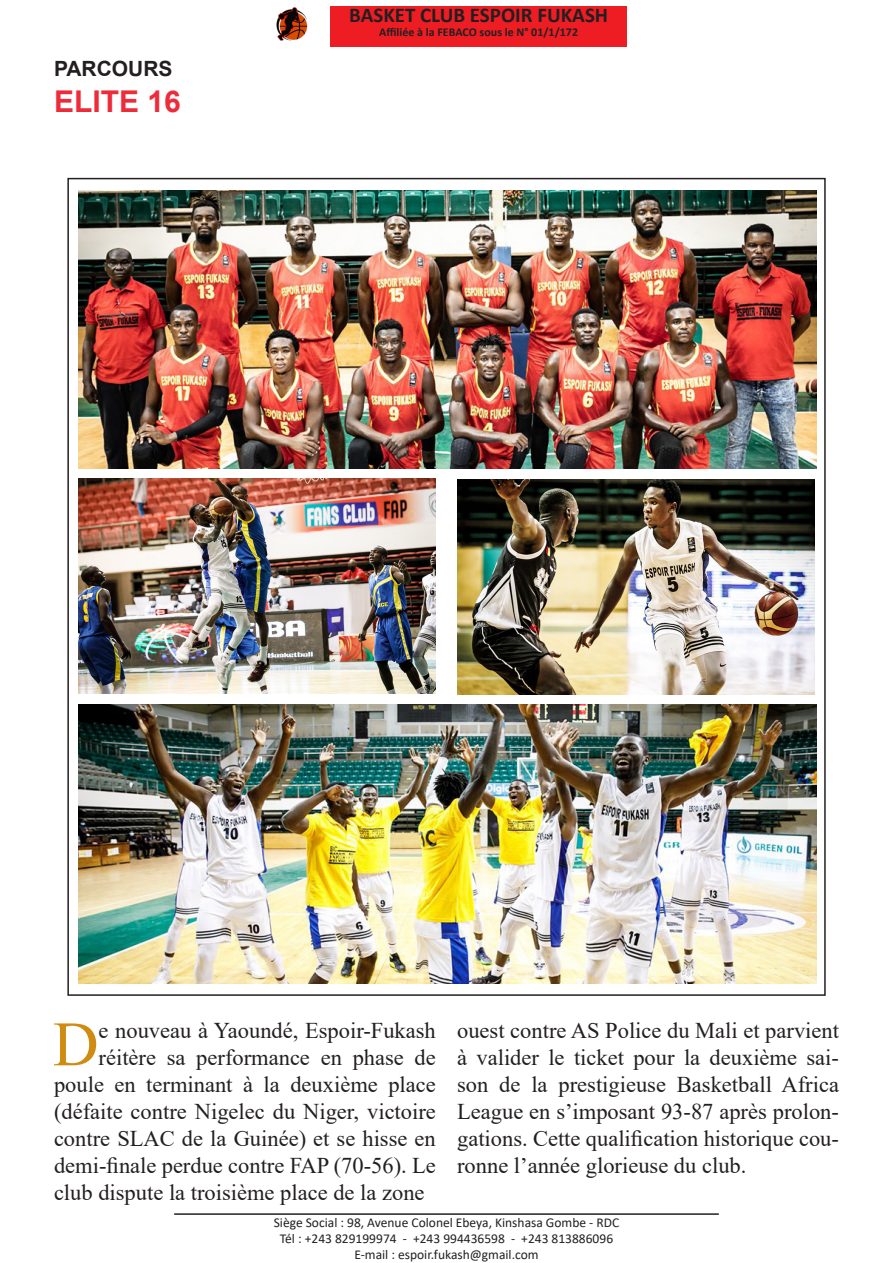
<style>
.page{position:relative;width:893px;height:1263px;background:#fff}
.page>*{position:absolute;margin:0;border:0;box-sizing:border-box;transform-origin:0 0}
.t1{font:63.3px "Times New Roman";color:#d08c11}
.t2{font:700 30px "Arial";color:#ee2c39}
.t3{font:22.5px/27px "Times New Roman";color:#231f20;text-align:justify}
.t4{font:700 21px "Calibri";color:#231f20}
.t5{font:700 21px "Arial";color:#231f20}
.t6{font:13.5px/16.2px "Calibri";color:#231f20;text-align:center}
.t7{font:700 12px "Calibri";color:#231f20}
</style>
<div class="page">
<img style="left:276px;top:7px;width:32px;height:34px">
<div style="left:331px;top:6px;width:296px;height:41px;background:#ee1d23"></div>
<hr style="left:174px;top:1213px;width:545px;height:2px;background:#231f20">
<img style="left:79px;top:190px;width:737px;height:279px">
<img style="left:79px;top:704px;width:737px;height:279px">
<img style="left:79px;top:478px;width:357px;height:215px">
<img style="left:457px;top:479px;width:357px;height:215px">
<p class="t5" style="left:54px;top:54px;width:120px">PARCOURS</p>
<p class="t2" style="left:54px;top:80px;width:128px">ELITE 16</p>
<p class="t4" style="left:349px;top:0;width:261px">BASKET CLUB ESPOIR FUKASH</p>
<p class="t7" style="left:379px;top:24px;width:200px">Affiliée à la FEBACO sous le N° 01/1/172</p>
<p class="t1" style="left:53px;top:999px;width:47px">D</p>
<p class="t3" style="left:99px;top:1016px;width:339px">e nouveau à Yaoundé, Espoir-Fukash</p>
<p class="t3" style="left:99px;top:1043px;width:339px">réitère sa performance en phase de</p>
<p class="t3" style="left:54px;top:1070px;width:383px">poule en terminant à la deuxième place</p>
<p class="t3" style="left:54px;top:1097px;width:383px">(défaite contre Nigelec du Niger, victoire</p>
<p class="t3" style="left:54px;top:1124px;width:383px">contre SLAC de la Guinée) et se hisse en</p>
<p class="t3" style="left:54px;top:1151px;width:383px">demi-finale perdue contre FAP (70-56). Le</p>
<p class="t3" style="left:54px;top:1178px;width:372px">club dispute la troisième place de la zone</p>
<p class="t3" style="left:457px;top:1016px;width:383px">ouest contre AS Police du Mali et parvient à valider le ticket pour la deuxième sai&shy;son de la prestigieuse Basketball Africa League en s’imposant 93-87 après prolon&shy;gations. Cette qualification historique cou&shy;ronne l’année glorieuse du club.</p>
<p class="t6" style="left:274px;top:1213px;width:347px">Siège Social : 98, Avenue Colonel Ebeya, Kinshasa Gombe - RDC<br>Tél : +243 829199974 - +243 994436598 - +243 813886096<br>E-mail : espoir.fukash@gmail.com</p>
</div>
